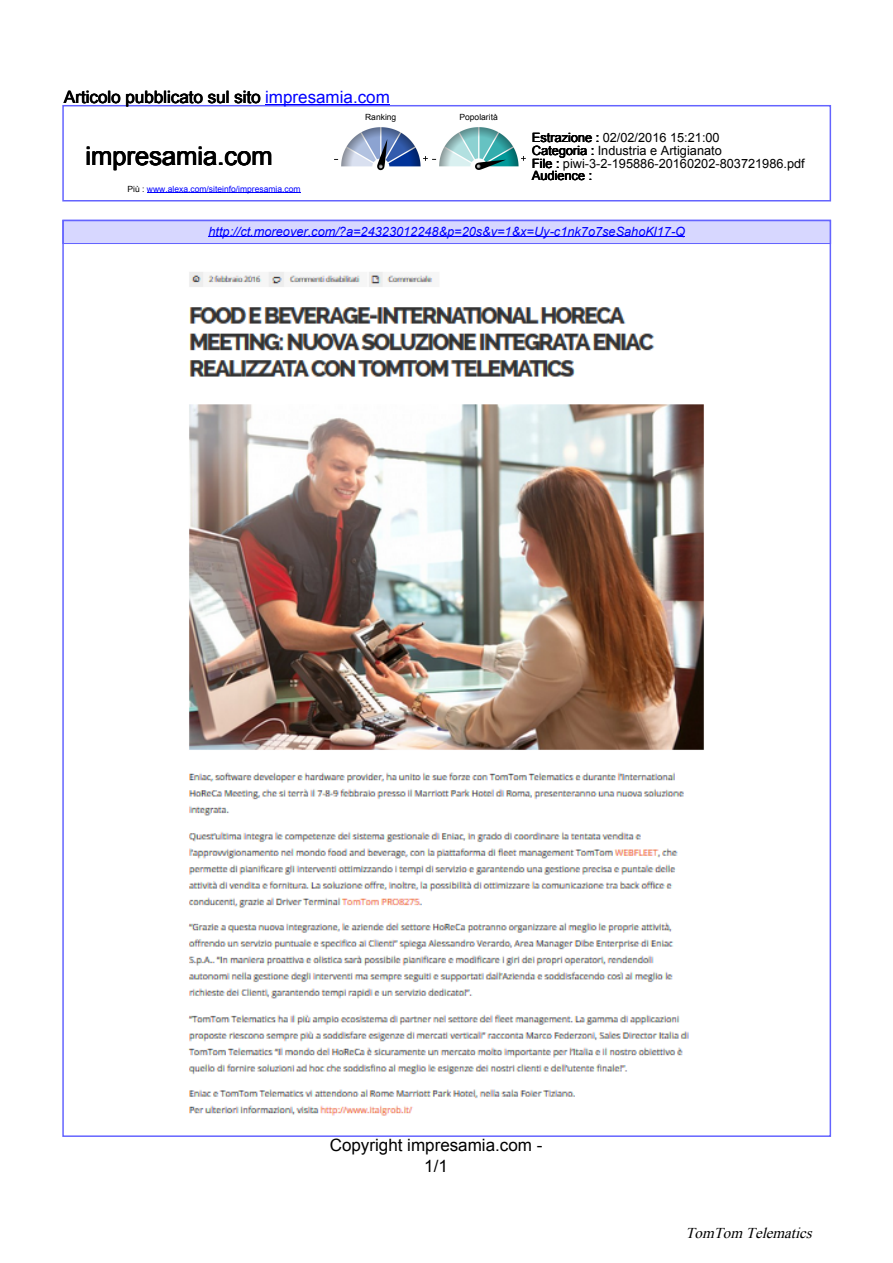
<style>
.page{position:relative;width:893px;height:1263px;background:#fff}
.page>*{position:absolute;margin:0;border:0;box-sizing:border-box;transform-origin:0 0}
.t1{font:25.5px "Arial";color:#000}
.t2{font:16.95px "Arial";color:#000}
.t3{font:italic 15px "Times New Roman";color:#000}
.t4{font:12.75px/12.8px "Arial";color:#000}
.t5{font:italic 12.75px "Arial";color:#00f}
.t6{font:8.55px "Arial";color:#00f}
.t7{font:8.55px "Arial";color:#000}
.s1{color:#00f}
.s2{color:#000}
</style>
<div class="page">
<div style="left:62px;top:105px;width:769px;height:97px;border:2px solid #6464ff"></div>
<div style="left:62px;top:220px;width:769px;height:24px;border:2px solid #6464ff"></div>
<div style="left:64px;top:221px;width:765px;height:22px;background:#d7d7ff"></div>
<hr style="left:208px;top:237px;width:477px;height:1px;background:#00f">
<img style="left:334px;top:127px;width:192px;height:44px">
<hr style="left:147px;top:193px;width:153px;height:1px;background:#00f">
<hr style="left:265px;top:104px;width:125px;height:1px;background:#00f">
<img style="left:187px;top:272px;width:517px;height:844px">
<h2 class="t2" style="left:64px;top:86px;width:327px">Articolo pubblicato sul sito <span class="s1">impresamia.com</span></h2>
<h1 class="t1" style="left:85px;top:139px;width:189px">impresamia.com</h1>
<p class="t6" style="left:128px;top:183px;width:174px"><span class="s2">Più :</span> www.alexa.com/siteinfo/impresamia.com</p>
<p class="t7" style="left:365px;top:111px;width:33px">Ranking</p>
<p class="t7" style="left:459px;top:111px;width:40px">Popolarità</p>
<p class="t4" style="left:531px;top:131px;width:274px">Estrazione : 02/02/2016 15:21:00<br>Categoria : Industria e Artigianato<br>File : piwi-3-2-195886-20160202-803721986.pdf Audience :</p>
<p class="t5" style="left:208px;top:223px;width:478px">http://ct.moreover.com/?a=24323012248&amp;p=20s&amp;v=1&amp;x=Uy-c1nk7o7seSahoKl17-Q</p>
<h2 class="t2" style="left:330px;top:1134px;width:214px">Copyright impresamia.com -</h2>
<h2 class="t2" style="left:424px;top:1155px;width:25px">1/1</h2>
<p class="t3" style="left:685px;top:1222px;width:133px">TomTom Telematics</p>
</div>
